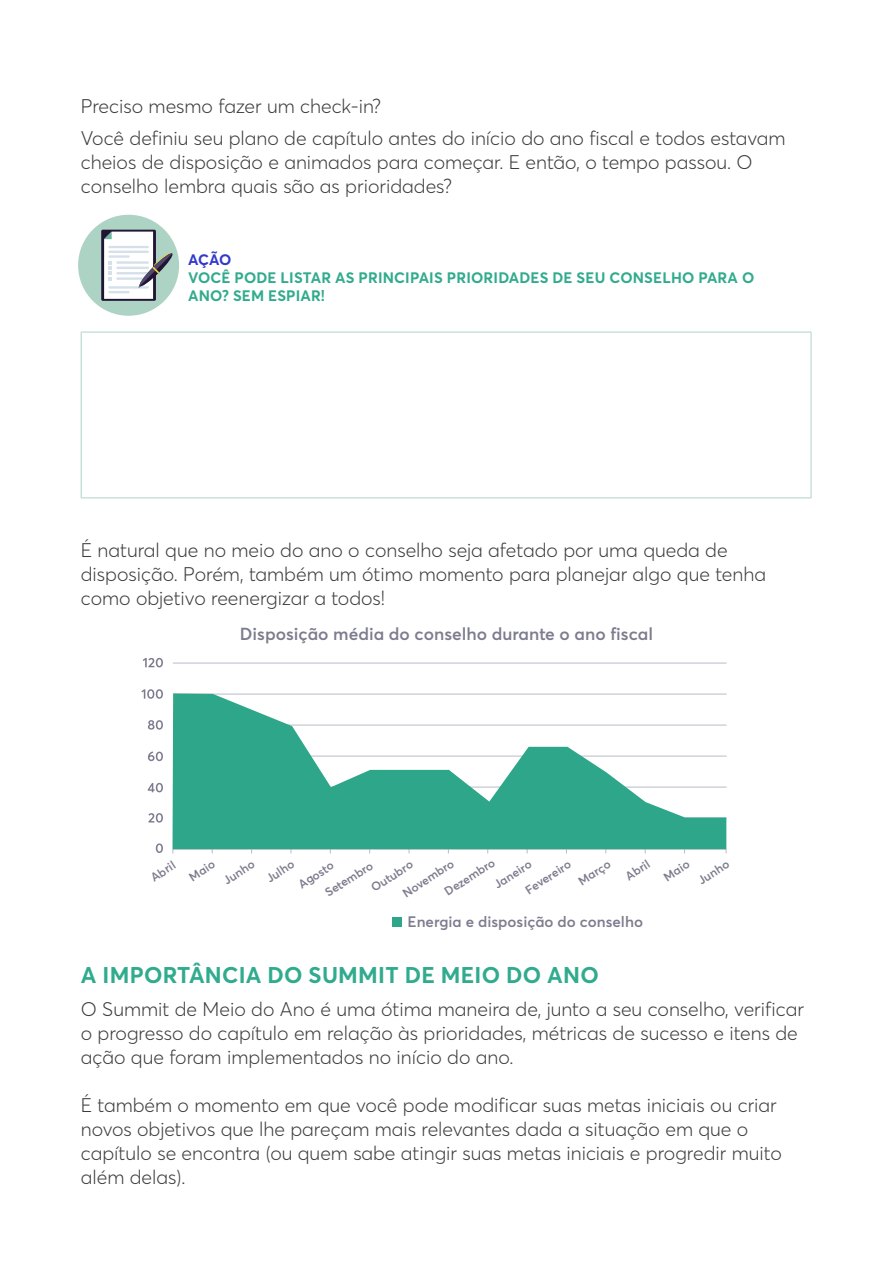
<style>
.page{position:relative;width:893px;height:1263px;background:#fff}
.page>*{position:absolute;margin:0;border:0;box-sizing:border-box;transform-origin:0 0}
.t1{font:700 22.5px "Averta PE";letter-spacing:.01em;color:#31ab8e}
.t2{font:300 19.5px/24px "Averta PE";color:#3c3c3b}
.t3{font:600 17.25px "Averta PE";color:#7d7c8e}
.t4{font:700 15px/18px "Averta PE";letter-spacing:.01em;color:#31ab8e}
.t5{font:600 15px "Averta PE";color:#7d7c8e}
.t6{font:700 15px "Averta PE";color:#3239cb}
.t7{font:600 12px/21.6px "Averta PE";color:#7d7c8e}
</style>
<div class="page">
<hr style="left:892px;top:0;width:1px;height:1263px;background:#f0f6f4">
<svg style="left:156px;top:843px;width:7px;height:10px"></svg>
<svg style="left:148px;top:813px;width:15px;height:10px"></svg>
<svg style="left:148px;top:783px;width:15px;height:9px"></svg>
<svg style="left:148px;top:751px;width:15px;height:10px"></svg>
<svg style="left:148px;top:720px;width:15px;height:10px"></svg>
<svg style="left:141px;top:689px;width:22px;height:10px"></svg>
<svg style="left:143px;top:658px;width:20px;height:9px"></svg>
<hr style="left:173px;top:849px;width:553px;height:1px;background:#babac7">
<hr style="left:173px;top:818px;width:554px;height:1px;background:#babac7">
<hr style="left:173px;top:787px;width:554px;height:1px;background:#babac7">
<hr style="left:173px;top:756px;width:554px;height:1px;background:#babac7">
<hr style="left:173px;top:725px;width:554px;height:1px;background:#babac7">
<hr style="left:173px;top:694px;width:554px;height:1px;background:#babac7">
<hr style="left:173px;top:663px;width:554px;height:1px;background:#babac7">
<svg style="left:172px;top:693px;width:554px;height:156px;fill:#2ea689"></svg>
<div style="left:392px;top:917px;width:10px;height:10px;background:#2ea689"></div>
<div style="left:78px;top:215px;width:101px;height:101px;background:#add3c4;border-radius:50%"></div>
<div style="left:101px;top:230px;width:55px;height:71px;background:linear-gradient(to bottom,#211435,#211435);border-radius:2px"></div>
<svg style="left:104px;top:232px;width:70px;height:67px"></svg>
<hr style="left:81px;top:332px;width:730px;height:1px;background:#add3c4">
<hr style="left:81px;top:332px;width:1px;height:165px;background:#add3c4">
<hr style="left:811px;top:332px;width:1px;height:165px;background:#add3c4">
<hr style="left:81px;top:497px;width:730px;height:1px;background:#add3c4">
<p class="t2" style="left:81px;top:89px;width:706px;line-height:32.5px">Preciso mesmo fazer um check-in?<br>Você definiu seu plano de capítulo antes do início do ano fiscal e todos estavam</p>
<p class="t2" style="left:81px;top:150px;width:673px">cheios de disposição e animados para começar. E então, o tempo passou. O conselho lembra quais são as prioridades?</p>
<p class="t6" style="left:188px;top:249px;width:45px">AÇÃO</p>
<p class="t4" style="left:188px;top:268px;width:568px">VOCÊ PODE LISTAR AS PRINCIPAIS PRIORIDADES DE SEU CONSELHO PARA O<br>ANO? SEM ESPIAR!</p>
<p class="t2" style="left:81px;top:537px;width:687px">É natural que no meio do ano o conselho seja afetado por uma queda de disposição. Porém, também um ótimo momento para planejar algo que tenha como objetivo reenergizar a todos!</p>
<p class="t3" style="left:240px;top:622px;width:415px">Disposição média do conselho durante o ano fiscal</p>
<p class="t7" style="left:520px;top:881px;width:53px;rotate:-33deg">Fevereiro</p>
<p class="t7" style="left:573px;top:873px;width:37px;rotate:-33deg">Março</p>
<p class="t7" style="left:620px;top:868px;width:28px;rotate:-33deg">Abril</p>
<p class="t7" style="left:681px;top:854px;width:36px;text-indent:-27px;rotate:-33deg">Maio<br>Junho</p>
<p class="t5" style="left:408px;top:911px;width:237px">Energia e disposição do conselho</p>
<p class="t7" style="left:439px;top:883px;width:59px;rotate:-33deg">Dezembro</p>
<p class="t7" style="left:146px;top:869px;width:28px;rotate:-33deg">Abril</p>
<p class="t7" style="left:207px;top:854px;width:36px;text-indent:-27px;rotate:-33deg">Maio<br>Junho</p>
<p class="t7" style="left:261px;top:870px;width:32px;rotate:-33deg">Julho</p>
<p class="t7" style="left:293px;top:876px;width:41px;rotate:-33deg">Agosto</p>
<p class="t7" style="left:397px;top:885px;width:60px;rotate:-33deg">Novembro</p>
<p class="t7" style="left:366px;top:879px;width:49px;rotate:-33deg">Outubro</p>
<p class="t7" style="left:489px;top:876px;width:44px;rotate:-33deg">Janeiro</p>
<p class="t7" style="left:320px;top:884px;width:56px;rotate:-33deg">Setembro</p>
<p class="t1" style="left:81px;top:959px;width:519px">A IMPORTÂNCIA DO SUMMIT DE MEIO DO ANO</p>
<p class="t2" style="left:81px;top:996px;width:725px">O Summit de Meio do Ano é uma ótima maneira de, junto a seu conselho, verificar o progresso do capítulo em relação às prioridades, métricas de sucesso e itens de ação que foram implementados no início do ano.</p>
<p class="t2" style="left:81px;top:1092px;width:702px">É também o momento em que você pode modificar suas metas iniciais ou criar novos objetivos que lhe pareçam mais relevantes dada a situação em que o capítulo se encontra (ou quem sabe atingir suas metas iniciais e progredir muito além delas).</p>
</div>
